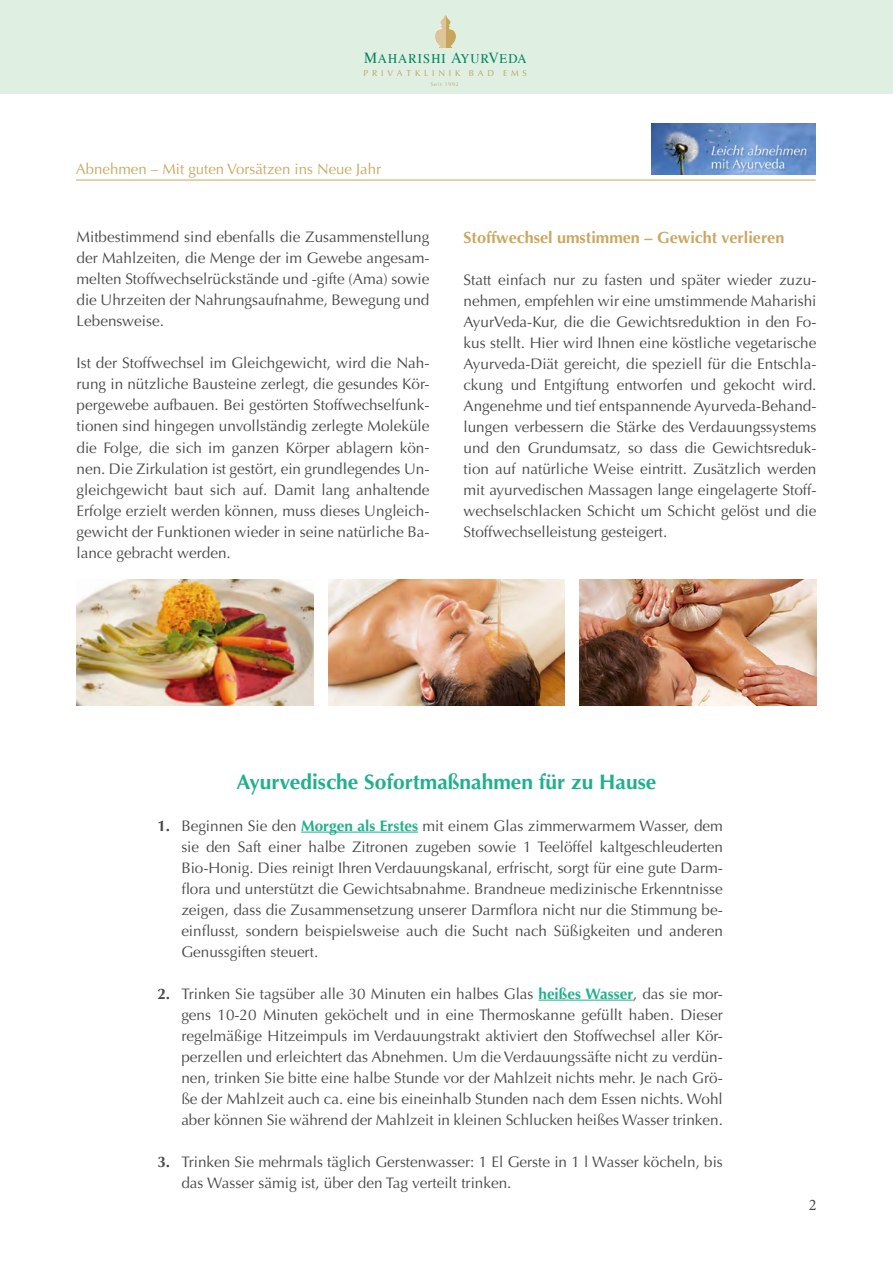
<style>
.page{position:relative;width:893px;height:1263px;background:#fff}
.page>*{position:absolute;margin:0;border:0;box-sizing:border-box;transform-origin:0 0}
.t1{font:700 21px "Optima";color:#20b08e}
.t2{font:700 16.2px "Optima";color:#cba75e}
.t3{font:16.2px "Minion Pro";color:#474847}
.t4{font:15.3px/21px "Optima";color:#474847;text-align:justify}
.t5{font:15px "Optima";color:#cba75e}
.t6{font:13.2px "Times";letter-spacing:.085em;color:#00805e;scale:.96 1}
.t7{font:8.55px "Optima";letter-spacing:.45em;color:#c09d5e}
.t8{font:5.4px "Optima";letter-spacing:.15em;color:#c09d5e}
.s1{font-size:15.3px}
.s2{font-weight:700}
.s3{font-weight:700;color:#20b08e}
</style>
<div class="page">
<div style="left:0;top:0;width:893px;height:94px;background:#dff0e2"></div>
<img style="left:446px;top:15px;width:10px;height:33px">
<img style="left:436px;top:15px;width:10px;height:33px">
<hr style="left:76px;top:180px;width:740px;height:1px;background:#cba75e">
<img style="left:652px;top:123px;width:163px;height:51px">
<hr style="left:301px;top:832px;width:117px;height:1px;background:#20b08e">
<hr style="left:538px;top:1000px;width:95px;height:1px;background:#20b08e">
<img style="left:580px;top:579px;width:236px;height:126px">
<img style="left:328px;top:579px;width:237px;height:126px">
<img style="left:77px;top:579px;width:236px;height:126px">
<p class="t6" style="left:364px;top:46px;width:171px"><span class="s1">M</span>AHARISHI <span class="s1">A</span>YUR<span class="s1">V</span>EDA</p>
<p class="t7" style="left:364px;top:68px;width:165px">PRIVATKLINIK BAD EMS</p>
<p class="t8" style="left:431px;top:81px;width:30px">Seit 1992</p>
<p class="t5" style="left:76px;top:161px;width:307px">Abnehmen – Mit guten Vorsätzen ins Neue Jahr</p>
<p class="t4" style="left:77px;top:227px;width:354px">Mitbestimmend sind ebenfalls die Zusammenstellung der Mahlzeiten, die Menge der im Gewebe angesam&shy;melten Stoffwechselrückstände und -gifte (Ama) sowie die Uhrzeiten der Nahrungsaufnahme, Bewegung und Lebensweise.</p>
<p class="t4" style="left:77px;top:353px;width:354px">Ist der Stoffwechsel im Gleichgewicht, wird die Nah&shy;rung in nützliche Bausteine zerlegt, die gesundes Kör&shy;pergewebe aufbauen. Bei gestörten Stoffwechselfunk&shy;tionen sind hingegen unvollständig zerlegte Moleküle die Folge, die sich im ganzen Körper ablagern kön&shy;nen. Die Zirkulation ist gestört, ein grundlegendes Un&shy;gleichgewicht baut sich auf. Damit lang anhaltende Erfolge erzielt werden können, muss dieses Ungleich&shy;gewicht der Funktionen wieder in seine natürliche Ba&shy;lance gebracht werden.</p>
<p class="t2" style="left:463px;top:228px;width:322px">Stoffwechsel umstimmen – Gewicht verlieren</p>
<p class="t4" style="left:463px;top:270px;width:354px">Statt einfach nur zu fasten und später wieder zuzu&shy;nehmen, empfehlen wir eine umstimmende Maharishi AyurVeda-Kur, die die Gewichtsreduktion in den Fo&shy;kus stellt. Hier wird Ihnen eine köstliche vegetarische Ayurveda-Diät gereicht, die speziell für die Entschla&shy;ckung und Entgiftung entworfen und gekocht wird.<br>Angenehme und tief entspannende Ayurveda-Behand&shy;lungen verbessern die Stärke des Verdauungssystems und den Grundumsatz, so dass die Gewichtsreduk&shy;tion auf natürliche Weise eintritt. Zusätzlich werden mit ayurvedischen Massagen lange eingelagerte Stoff&shy;wechselschlacken Schicht um Schicht gelöst und die Stoffwechselleistung gesteigert.</p>
<h1 class="t1" style="left:236px;top:769px;width:421px">Ayurvedische Sofortmaßnahmen für zu Hause</h1>
<p class="t4" style="left:181px;top:815px;width:543px;text-indent:-24px"><span class="s2">1.</span> Beginnen Sie den <span class="s3">Morgen als Erstes</span> mit einem Glas zimmerwarmem Wasser, dem sie den Saft einer halbe Zitronen zugeben sowie 1 Teelöffel kaltgeschleuderten Bio-Honig. Dies reinigt Ihren Verdauungskanal, erfrischt, sorgt für eine gute Darm&shy;flora und unterstützt die Gewichtsabnahme. Brandneue medizinische Erkenntnisse zeigen, dass die Zusammensetzung unserer Darmflora nicht nur die Stimmung be&shy;einflusst, sondern beispielsweise auch die Sucht nach Süßigkeiten und anderen Genussgiften steuert.</p>
<p class="t4" style="left:181px;top:983px;width:543px;text-indent:-24px"><span class="s2">2.</span> Trinken Sie tagsüber alle 30 Minuten ein halbes Glas <span class="s3">heißes Wasser</span>, das sie mor&shy;gens 10-20 Minuten geköchelt und in eine Thermoskanne gefüllt haben. Dieser regelmäßige Hitzeimpuls im Verdauungstrakt aktiviert den Stoffwechsel aller Kör&shy;perzellen und erleichtert das Abnehmen. Um die Verdauungssäfte nicht zu verdün&shy;nen, trinken Sie bitte eine halbe Stunde vor der Mahlzeit nichts mehr. Je nach Grö&shy;ße der Mahlzeit auch ca. eine bis eineinhalb Stunden nach dem Essen nichts. Wohl aber können Sie während der Mahlzeit in kleinen Schlucken heißes Wasser trinken.</p>
<p class="t4" style="left:181px;top:1151px;width:543px;text-indent:-24px"><span class="s2">3.</span> Trinken Sie mehrmals täglich Gerstenwasser: 1 El Gerste in 1 l Wasser köcheln, bis das Wasser sämig ist, über den Tag verteilt trinken.</p>
<p class="t3" style="left:809px;top:1193px;width:9px">2</p>
</div>
